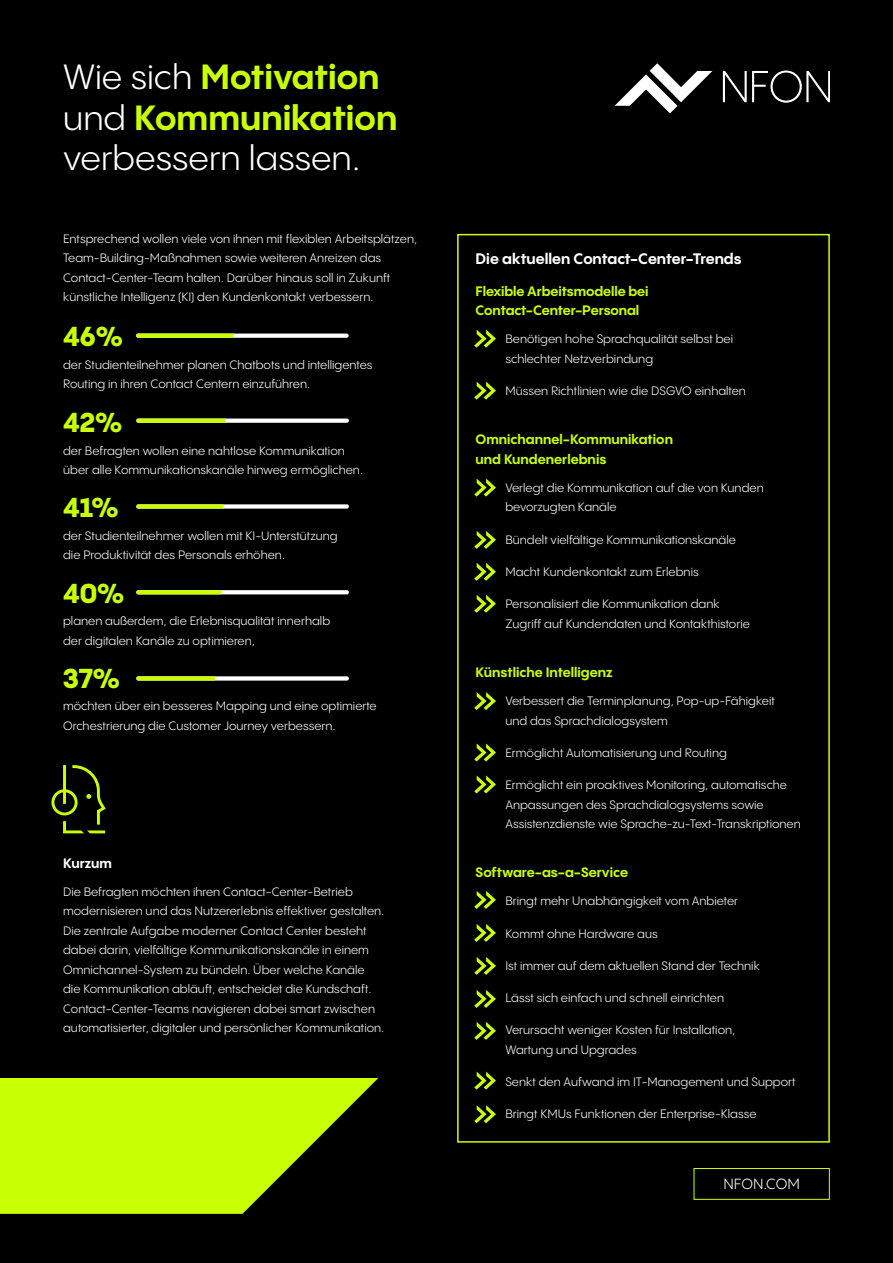
<style>
.page{position:relative;width:893px;height:1263px;background:#000}
.page>*{position:absolute;margin:0;border:0;box-sizing:border-box;transform-origin:0 0}
.Body_Copy_8pt_13pt{font:34.5px/40.5px "PP Pangram Sans";color:#fff}
.Body_Copy_8pt_13pt-2{font:800 27px "PP Pangram Sans";color:#c8ff02}
.Subheadings_10pt_15p{font:700 15px "PP Pangram Sans";color:#fff}
.t1{font:14.55px "PP Pangram Sans";color:#fff}
.SubSubhead{font:700 13.5px/19.5px "PP Pangram Sans";color:#c8ff02}
.SubSubhead-2{font:700 13.5px "PP Pangram Sans";color:#fff}
.Body_Copy_8pt_13pt-3{font:12px/19.5px "PP Pangram Sans";color:#fff}
.Chevron_bullet{font:12px/19.5px "PP Pangram Sans";color:#fff}
.s1{font-weight:700;color:#c8ff02}
</style>
<div class="page">
<svg style="left:615px;top:63px;width:97px;height:50px"></svg>
<svg style="left:723px;top:71px;width:107px;height:32px"></svg>
<div style="left:693px;top:1168px;width:137px;height:32px;border:1px solid #c8ff02"></div>
<svg style="left:136px;top:334px;width:213px;height:4px"></svg>
<svg style="left:136px;top:334px;width:98px;height:4px"></svg>
<div style="left:136px;top:418px;width:213px;height:5px;background:#fff;border-radius:2px"></div>
<svg style="left:136px;top:418px;width:90px;height:5px"></svg>
<div style="left:136px;top:504px;width:213px;height:5px;background:#fff;border-radius:2px"></div>
<svg style="left:136px;top:504px;width:87px;height:5px"></svg>
<svg style="left:136px;top:590px;width:213px;height:4px"></svg>
<svg style="left:136px;top:590px;width:85px;height:4px"></svg>
<div style="left:136px;top:676px;width:213px;height:5px;background:#fff;border-radius:2px"></div>
<svg style="left:136px;top:676px;width:79px;height:5px"></svg>
<div style="left:457px;top:234px;width:373px;height:909px;border:2px solid #c8ff02"></div>
<svg style="left:474px;top:330px;width:22px;height:18px"></svg>
<svg style="left:474px;top:479px;width:22px;height:18px"></svg>
<svg style="left:474px;top:382px;width:22px;height:18px"></svg>
<svg style="left:474px;top:531px;width:22px;height:18px"></svg>
<svg style="left:474px;top:692px;width:22px;height:18px"></svg>
<svg style="left:474px;top:563px;width:22px;height:18px"></svg>
<svg style="left:474px;top:743px;width:22px;height:18px"></svg>
<svg style="left:474px;top:891px;width:22px;height:18px"></svg>
<svg style="left:474px;top:957px;width:22px;height:18px"></svg>
<svg style="left:474px;top:1022px;width:22px;height:18px"></svg>
<svg style="left:474px;top:595px;width:22px;height:18px"></svg>
<svg style="left:474px;top:775px;width:22px;height:18px"></svg>
<svg style="left:474px;top:924px;width:22px;height:18px"></svg>
<svg style="left:474px;top:990px;width:22px;height:18px"></svg>
<svg style="left:474px;top:1071px;width:22px;height:18px"></svg>
<svg style="left:474px;top:1105px;width:22px;height:18px"></svg>
<svg style="left:51px;top:765px;width:55px;height:68px"></svg>
<svg style="left:0;top:1078px;width:378px;height:136px;fill:#c8ff02"></svg>
<p class="Body_Copy_8pt_13pt" style="left:63px;top:56px;width:336px">Wie sich <span class="s1">Motivation </span>und <span class="s1">Kommunikation </span>verbessern lassen.</p>
<p class="Body_Copy_8pt_13pt-3" style="left:63px;top:229px;width:355px">Entsprechend wollen viele von ihnen mit flexiblen Arbeitsplätzen, Team-Building-Maßnahmen sowie weiteren Anreizen das Contact-Center-Team halten. Darüber hinaus soll in Zukunft künstliche Intelligenz (KI) den Kundenkontakt verbessern.</p>
<p class="Body_Copy_8pt_13pt-2" style="left:63px;top:319px;width:61px">46%</p>
<p class="Body_Copy_8pt_13pt-3" style="left:63px;top:355px;width:311px">der Studienteilnehmer planen Chatbots und intelligentes<br>Routing in ihren Contact Centern einzuführen.</p>
<p class="Body_Copy_8pt_13pt-2" style="left:63px;top:405px;width:61px">42%</p>
<p class="Body_Copy_8pt_13pt-3" style="left:63px;top:441px;width:301px">der Befragten wollen eine nahtlose Kommunikation über alle Kommunikationskanäle hinweg ermöglichen.</p>
<p class="Body_Copy_8pt_13pt-2" style="left:63px;top:489px;width:57px">41%</p>
<p class="Body_Copy_8pt_13pt-3" style="left:63px;top:525px;width:276px">der Studienteilnehmer wollen mit KI-Unterstützung die Produktivität des Personals erhöhen.</p>
<p class="Body_Copy_8pt_13pt-2" style="left:63px;top:575px;width:63px">40%</p>
<p class="Body_Copy_8pt_13pt-3" style="left:63px;top:611px;width:269px">planen außerdem, die Erlebnisqualität innerhalb der digitalen Kanäle zu optimieren,</p>
<p class="Body_Copy_8pt_13pt-2" style="left:63px;top:660px;width:58px">37%</p>
<p class="Body_Copy_8pt_13pt-3" style="left:63px;top:696px;width:315px">möchten über ein besseres Mapping und eine optimierte<br>Orchestrierung die Customer Journey verbessern.</p>
<p class="SubSubhead-2" style="left:63px;top:854px;width:50px">Kurzum</p>
<p class="Body_Copy_8pt_13pt-3" style="left:63px;top:882px;width:323px">Die Befragten möchten ihren Contact-Center-Betrieb modernisieren und das Nutzererlebnis effektiver gestalten.<br>Die zentrale Aufgabe moderner Contact Center besteht dabei darin, vielfältige Kommunikationskanäle in einem Omnichannel-System zu bündeln. Über welche Kanäle die Kommunikation abläuft, entscheidet die Kundschaft.<br>Contact-Center-Teams navigieren dabei smart zwischen automatisierter, digitaler und persönlicher Kommunikation.</p>
<p class="Subheadings_10pt_15p" style="left:476px;top:249px;width:267px">Die aktuellen Contact-Center-Trends</p>
<p class="SubSubhead" style="left:476px;top:281px;width:174px">Flexible Arbeitsmodelle bei<br>Contact-Center-Personal</p>
<p class="Chevron_bullet" style="left:505px;top:329px;width:229px">Benötigen hohe Sprachqualität selbst bei schlechter Netzverbindung</p>
<p class="Chevron_bullet" style="left:505px;top:381px;width:242px">Müssen Richtlinien wie die DSGVO einhalten</p>
<p class="SubSubhead" style="left:476px;top:430px;width:199px">Omnichannel-Kommunikation und Kundenerlebnis</p>
<p class="Chevron_bullet" style="left:505px;top:478px;width:260px">Verlegt die Kommunikation auf die von Kunden bevorzugten Kanäle</p>
<p class="Chevron_bullet" style="left:505px;top:530px;width:232px">Bündelt vielfältige Kommunikationskanäle</p>
<p class="Chevron_bullet" style="left:505px;top:562px;width:195px">Macht Kundenkontakt zum Erlebnis</p>
<p class="Chevron_bullet" style="left:505px;top:594px;width:246px">Personalisiert die Kommunikation dank<br>Zugriff auf Kundendaten und Kontakthistorie</p>
<p class="SubSubhead" style="left:476px;top:662px;width:139px">Künstliche Intelligenz</p>
<p class="Chevron_bullet" style="left:505px;top:691px;width:271px">Verbessert die Terminplanung, Pop-up-Fähigkeit und das Sprachdialogsystem</p>
<p class="Chevron_bullet" style="left:505px;top:743px;width:223px">Ermöglicht Automatisierung und Routing</p>
<p class="Chevron_bullet" style="left:505px;top:775px;width:297px">Ermöglicht ein proaktives Monitoring, automatische<br>Anpassungen des Sprachdialogsystems sowie<br>Assistenzdienste wie Sprache-zu-Text-Transkriptionen</p>
<p class="SubSubhead" style="left:476px;top:862px;width:154px">Software-as-a-Service</p>
<p class="Chevron_bullet" style="left:505px;top:891px;width:234px">Bringt mehr Unabhängigkeit vom Anbieter</p>
<p class="Chevron_bullet" style="left:505px;top:923px;width:154px">Kommt ohne Hardware aus</p>
<p class="Chevron_bullet" style="left:505px;top:956px;width:256px">Ist immer auf dem aktuellen Stand der Technik</p>
<p class="Chevron_bullet" style="left:505px;top:988px;width:220px">Lässt sich einfach und schnell einrichten</p>
<p class="Chevron_bullet" style="left:505px;top:1020px;width:231px">Verursacht weniger Kosten für Installation,<br>Wartung und Upgrades</p>
<p class="Chevron_bullet" style="left:505px;top:1072px;width:292px">Senkt den Aufwand im IT-Management und Support</p>
<p class="Chevron_bullet" style="left:505px;top:1104px;width:253px">Bringt KMUs Funktionen der Enterprise-Klasse</p>
<p class="t1" style="left:723px;top:1175px;width:78px">NFON.COM</p>
</div>
